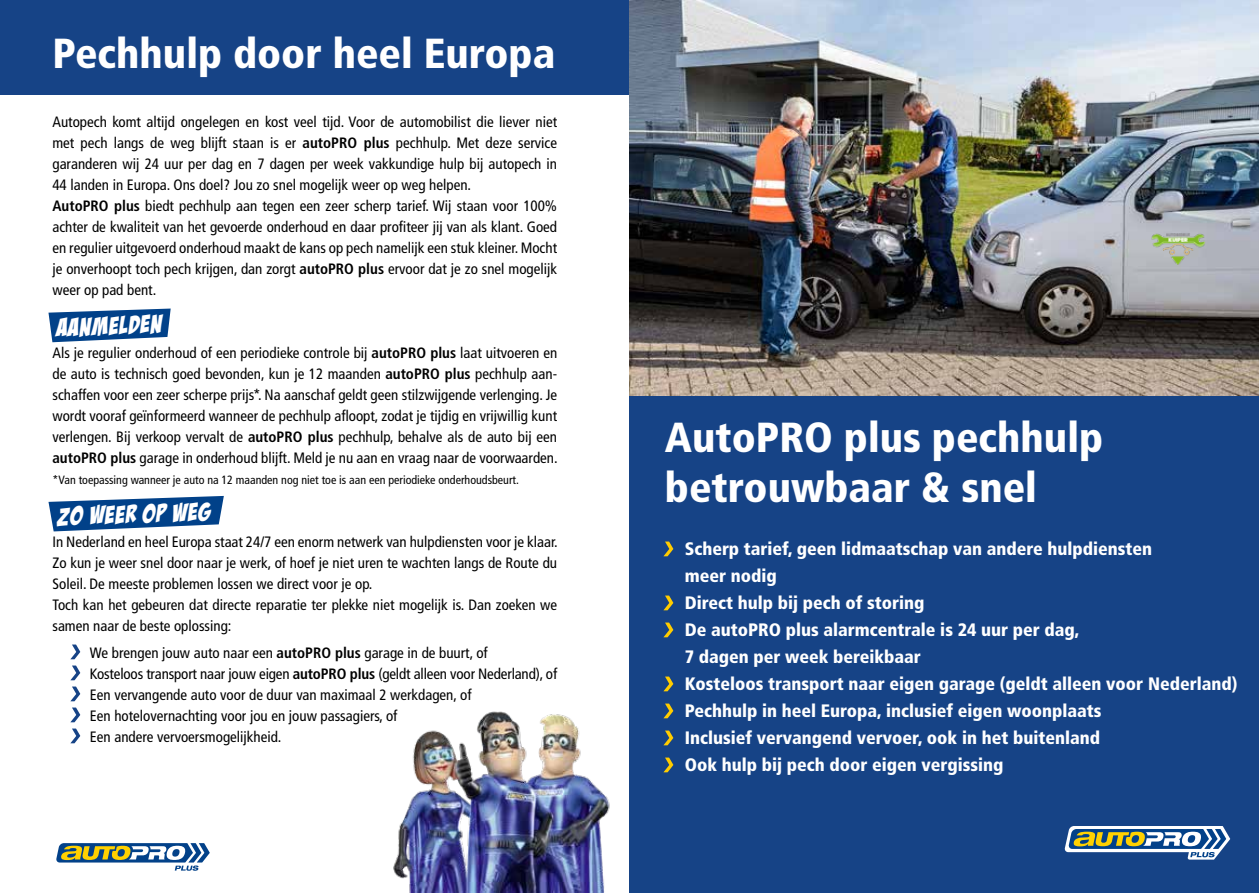
<style>
.page{position:relative;width:1259px;height:893px;background:#fff}
.page>*{position:absolute;margin:0;border:0;box-sizing:border-box;transform-origin:0 0}
.t1{font:900 condensed 42px/50.4px "Frutiger LT Std";color:#fff}
.t2{font:24.9px "Bada Boom BB";color:#fff}
.t3{font:900 condensed 18px/27px "Frutiger LT Std";color:#fff}
.t4{font:condensed 15px/21px "Frutiger LT Std";color:#000}
.t5{font:condensed 12px "Frutiger LT Std";color:#000}
.s1{font-weight:700}
</style>
<div class="page">
<img style="left:393px;top:711px;width:217px;height:182px">
<div style="left:0;top:0;width:642px;height:94px;background:#164386"></div>
<svg style="left:70px;top:644px;width:10px;height:15px"></svg>
<svg style="left:70px;top:665px;width:10px;height:15px"></svg>
<svg style="left:70px;top:686px;width:10px;height:15px"></svg>
<svg style="left:70px;top:707px;width:10px;height:15px"></svg>
<svg style="left:70px;top:728px;width:10px;height:15px"></svg>
<svg style="left:56px;top:843px;width:154px;height:28px"></svg>
<div style="left:629px;top:310px;width:630px;height:583px;background:#164386"></div>
<img style="left:629px;top:0;width:630px;height:395px">
<svg style="left:663px;top:542px;width:10px;height:14px"></svg>
<svg style="left:663px;top:596px;width:10px;height:14px"></svg>
<svg style="left:663px;top:623px;width:10px;height:14px"></svg>
<svg style="left:663px;top:677px;width:10px;height:14px"></svg>
<svg style="left:663px;top:704px;width:10px;height:14px"></svg>
<svg style="left:663px;top:731px;width:10px;height:14px"></svg>
<svg style="left:663px;top:758px;width:10px;height:14px"></svg>
<svg style="left:1064px;top:826px;width:166px;height:34px"></svg>
<svg style="left:48px;top:309px;width:123px;height:33px;background:#275d9a"></svg>
<svg style="left:48px;top:496px;width:176px;height:35px"></svg>
<img style="left:1149px;top:230px;width:59px;height:36px">
<h1 class="t1" style="left:52px;top:28px;width:504px">Pechhulp door heel Europa</h1>
<p class="t4" style="left:52px;top:111px;width:506px">Autopech komt altijd ongelegen en kost veel tijd. Voor de automobilist die liever niet met pech langs de weg blijft staan is er <span class="s1">autoPRO plus</span> pechhulp. Met deze service garanderen wij 24 uur per dag en 7 dagen per week vakkundige hulp bij autopech in 44 landen in Europa. Ons doel? Jou zo snel mogelijk weer op weg helpen.<br><span class="s1">AutoPRO plus</span> biedt pechhulp aan tegen een zeer scherp tarief. Wij staan voor 100% achter de kwaliteit van het gevoerde onderhoud en daar profiteer jij van als klant. Goed en regulier uitgevoerd onderhoud maakt de kans op pech namelijk een stuk kleiner. Mocht je onverhoopt toch pech krijgen, dan zorgt <span class="s1">autoPRO plus</span> ervoor dat je zo snel mogelijk weer op pad bent.</p>
<h2 class="t2" style="left:57px;top:314px;width:106px;rotate:-2deg">aanmelden</h2>
<p class="t4" style="left:52px;top:342px;width:507px;text-align:justify">Als je regulier onderhoud of een periodieke controle bij <span class="s1">autoPRO plus</span> laat uitvoeren en de auto is technisch goed bevonden, kun je 12 maanden <span class="s1">autoPRO plus</span> pechhulp aan&shy;schaffen voor een zeer scherpe prijs*. Na aanschaf geldt geen stilzwijgende verlenging. Je wordt vooraf geïnformeerd wanneer de pechhulp afloopt, zodat je tijdig en vrijwillig kunt verlengen. Bij verkoop vervalt de <span class="s1">autoPRO plus</span> pechhulp, behalve als de auto bij een <span class="s1">autoPRO plus</span> garage in onderhoud blijft. Meld je nu aan en vraag naar de voorwaarden.</p>
<p class="t5" style="left:52px;top:473px;width:468px">*Van toepassing wanneer je auto na 12 maanden nog niet toe is aan een periodieke onderhoudsbeurt.</p>
<h2 class="t2" style="left:57px;top:504px;width:155px;rotate:-2deg">zo weeR op weg</h2>
<p class="t4" style="left:52px;top:531px;width:507px">In Nederland en heel Europa staat 24/7 een enorm netwerk van hulpdiensten voor je klaar.<br>Zo kun je weer snel door naar je werk, of hoef je niet uren te wachten langs de Route du Soleil. De meeste problemen lossen we direct voor je op.<br>Toch kan het gebeuren dat directe reparatie ter plekke niet mogelijk is. Dan zoeken we samen naar de beste oplossing:</p>
<p class="t4" style="left:90px;top:642px;width:469px">We brengen jouw auto naar een <span class="s1">autoPRO plus</span> garage in de buurt, of<br>Kosteloos transport naar jouw eigen <span class="s1">autoPRO plus</span> (geldt alleen voor Nederland), of Een vervangende auto voor de duur van maximaal 2 werkdagen, of<br>Een hotelovernachting voor jou en jouw passagiers, of<br>Een andere vervoersmogelijkheid.</p>
<h1 class="t1" style="left:665px;top:412px;width:440px">AutoPRO plus pechhulp betrouwbaar &amp; snel</h1>
<p class="t3" style="left:685px;top:535px;width:554px">Scherp tarief, geen lidmaatschap van andere hulpdiensten<br>meer nodig<br>Direct hulp bij pech of storing<br>De autoPRO plus alarmcentrale is 24 uur per dag,<br>7 dagen per week bereikbaar<br>Kosteloos transport naar eigen garage (geldt alleen voor Nederland)<br>Pechhulp in heel Europa, inclusief eigen woonplaats<br>Inclusief vervangend vervoer, ook in het buitenland<br>Ook hulp bij pech door eigen vergissing</p>
</div>
